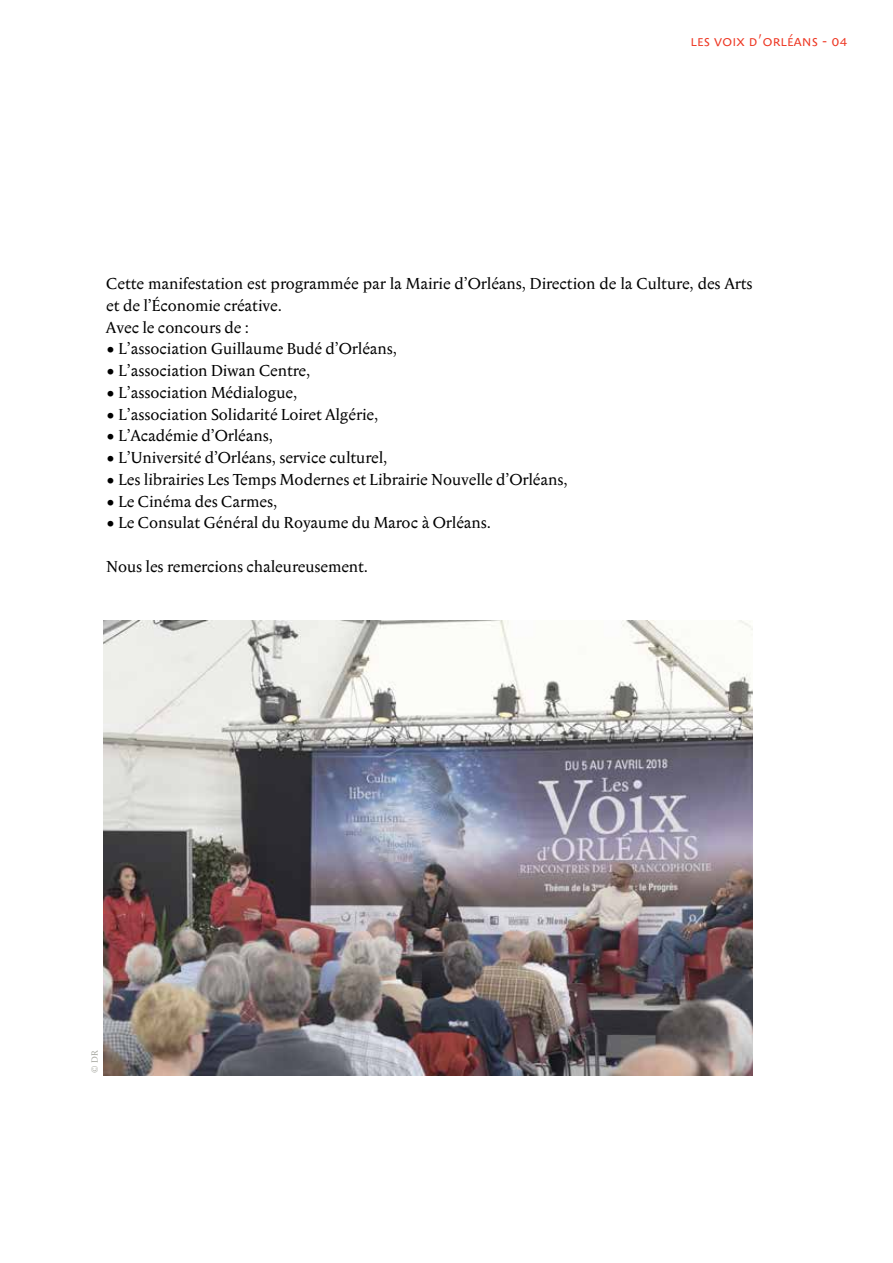
<style>
.page{position:relative;width:893px;height:1263px;background:#fff}
.page>*{position:absolute;margin:0;border:0;box-sizing:border-box;transform-origin:0 0}
.t1{font:15.75px/21.8px "Anselm Serif";letter-spacing:-.005em;color:#000}
.t2{font:300 15.75px "Anselm Sans";color:#ee3824}
.t3{font:9px "Anselm Serif";color:#a9aaa3}
</style>
<div class="page">
<img style="left:104px;top:620px;width:649px;height:456px">
<p class="t2" style="left:690px;top:29px;width:158px">les voix d’orléans - 04</p>
<p class="t1" style="left:106px;top:273px;width:648px">Cette manifestation est programmée par la Mairie d’Orléans, Direction de la Culture, des Arts et de l’Économie créative.<br>Avec le concours de :</p>
<p class="t1" style="left:106px;top:338px;width:292px">• L’association Guillaume Budé d’Orléans,</p>
<p class="t1" style="left:106px;top:360px;width:205px">• L’association Diwan Centre,</p>
<p class="t1" style="left:106px;top:381px;width:192px">• L’association Médialogue,</p>
<p class="t1" style="left:106px;top:403px;width:273px">• L’association Solidarité Loiret Algérie,</p>
<p class="t1" style="left:106px;top:425px;width:168px">• L’Académie d’Orléans,</p>
<p class="t1" style="left:106px;top:447px;width:282px">• L’Université d’Orléans, service culturel,</p>
<p class="t1" style="left:106px;top:468px;width:463px">• Les librairies Les Temps Modernes et Librairie Nouvelle d’Orléans,</p>
<p class="t1" style="left:106px;top:490px;width:172px">• Le Cinéma des Carmes,</p>
<p class="t1" style="left:106px;top:512px;width:386px">• Le Consulat Général du Royaume du Maroc à Orléans.</p>
<p class="t1" style="left:106px;top:555px;width:263px">Nous les remercions chaleureusement.</p>
<p class="t3" style="left:88px;top:1073px;width:24px;rotate:-90deg">© DR</p>
</div>
